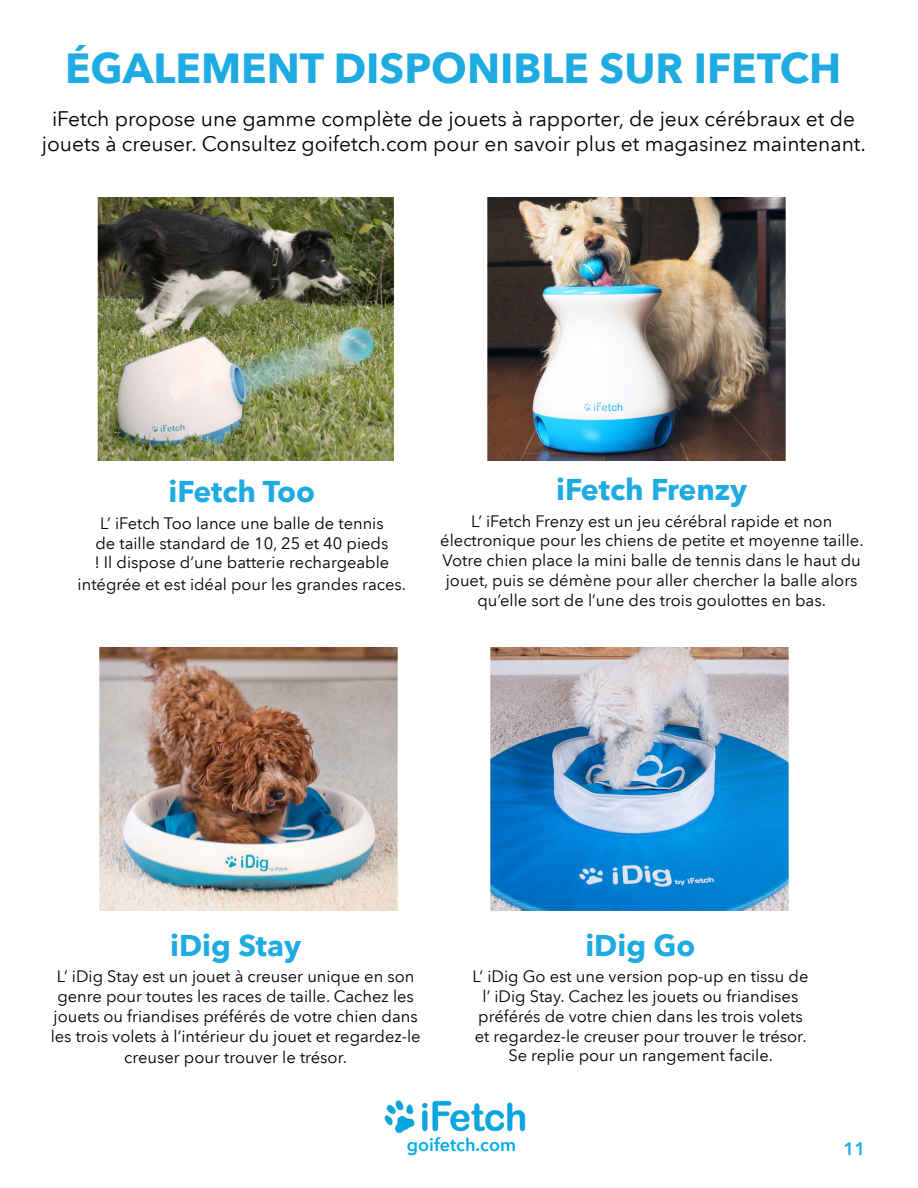
<style>
.page{position:relative;width:918px;height:1188px;background:#fff}
.page>*{position:absolute;margin:0;border:0;box-sizing:border-box;transform-origin:0 0}
.t1{font:700 42px "Avenir Next LT Pro";color:#1dabe2}
.t2{font:700 30px "Avenir Next LT Pro";color:#1dabe2}
.t3{font:21px/25.2px "Avenir Next LT Pro";color:#000;text-align:center}
.t4{font:600 18px "Avenir Next LT Pro";color:#00abe8}
.t5{font:600 18px "Avenir Next LT Pro";color:#1babe2}
.t6{font:16.5px/19.8px "Avenir Next LT Pro";color:#000;text-align:center}
</style>
<div class="page">
<img style="left:384px;top:1100px;width:142px;height:33px">
<img style="left:488px;top:197px;width:298px;height:264px">
<img style="left:97px;top:197px;width:298px;height:264px">
<img style="left:490px;top:647px;width:299px;height:264px">
<img style="left:99px;top:647px;width:299px;height:264px">
<h1 class="t1" style="left:65px;top:43px;width:778px">ÉGALEMENT DISPONIBLE SUR IFETCH</h1>
<p class="t3" style="left:42px;top:106px;width:826px">iFetch propose une gamme complète de jouets à rapporter, de jeux cérébraux et de jouets à creuser. Consultez goifetch.com pour en savoir plus et magasinez maintenant.</p>
<h2 class="t2" style="left:169px;top:473px;width:148px">iFetch Too</h2>
<p class="t6" style="left:94px;top:513px;width:297px">L’ iFetch Too lance une balle de tennis de taille standard de 10, 25 et 40 pieds ! Il dispose d’une batterie rechargeable</p>
<p class="t6" style="left:78px;top:574px;width:330px">intégrée et est idéal pour les grandes races.</p>
<h2 class="t2" style="left:556px;top:471px;width:192px">iFetch Frenzy</h2>
<p class="t6" style="left:440px;top:511px;width:425px">L’ iFetch Frenzy est un jeu cérébral rapide et non électronique pour les chiens de petite et moyenne taille.<br>Votre chien place la mini balle de tennis dans le haut du jouet, puis se démène pour aller chercher la balle alors qu’elle sort de l’une des trois goulottes en bas.</p>
<h2 class="t2" style="left:170px;top:927px;width:132px">iDig Stay</h2>
<p class="t6" style="left:51px;top:966px;width:371px">L’ iDig Stay est un jouet à creuser unique en son genre pour toutes les races de taille. Cachez les jouets ou friandises préférés de votre chien dans les trois volets à l’intérieur du jouet et regardez-le</p>
<p class="t6" style="left:124px;top:1047px;width:224px">creuser pour trouver le trésor.</p>
<h2 class="t2" style="left:585px;top:927px;width:112px">iDig Go</h2>
<p class="t6" style="left:472px;top:966px;width:338px">L’ iDig Go est une version pop-up en tissu de l’ iDig Stay. Cachez les jouets ou friandises préférés de votre chien dans les trois volets et regardez-le creuser pour trouver le trésor.<br>Se replie pour un rangement facile.</p>
<p class="t4" style="left:407px;top:1134px;width:111px">goifetch.com</p>
<p class="t5" style="left:844px;top:1138px;width:23px">11</p>
</div>
